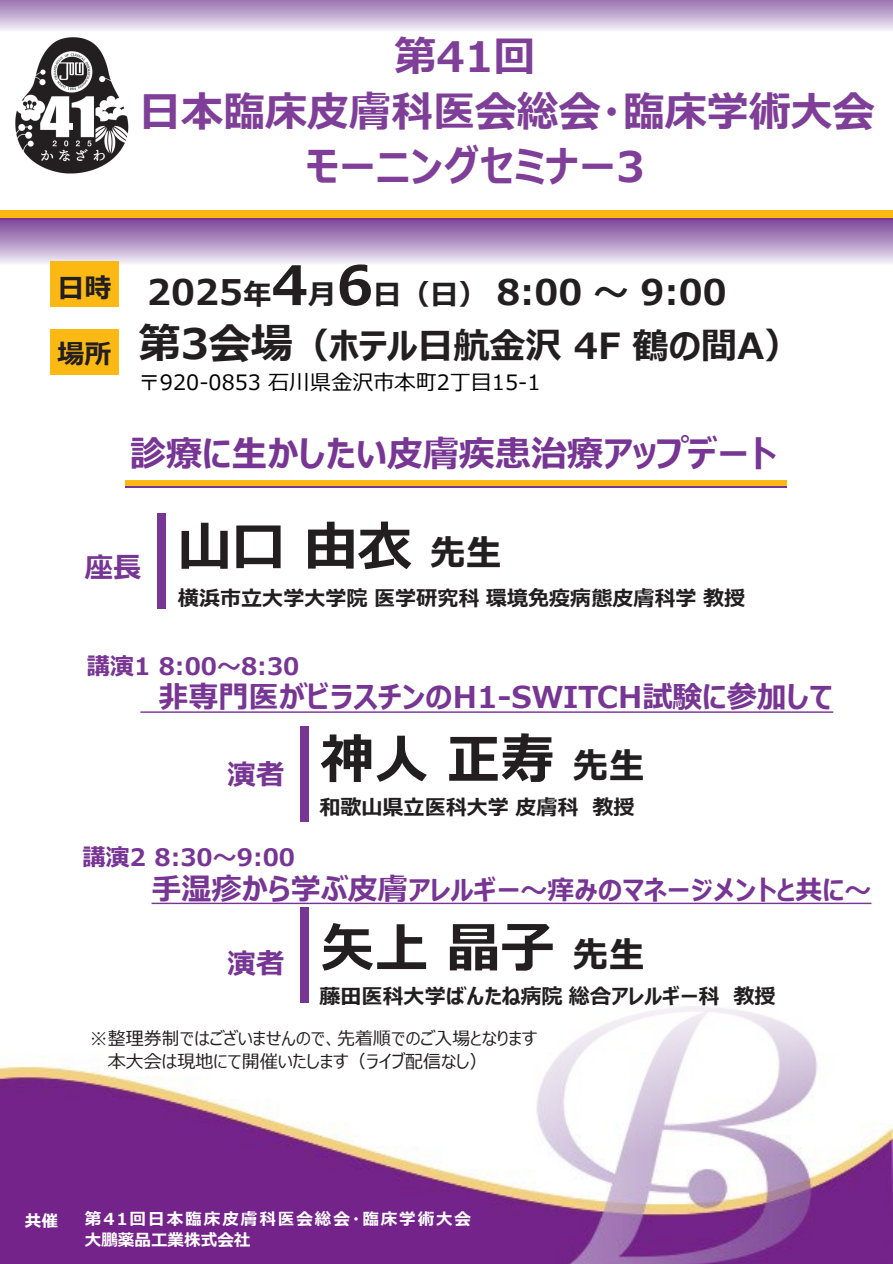
<style>
.page{position:relative;width:893px;height:1264px;background:#fff}
.page>*{position:absolute;margin:0;border:0;box-sizing:border-box;transform-origin:0 0}
.t1{font:700 54px "Meiryo UI";color:#231f20}
.t2{font:700 42px "Meiryo UI";color:#7f3f98}
.t3{font:700 36px "Meiryo UI";color:#773594}
.t4{font:700 36px "Meiryo UI";color:#231f20}
.t5{font:700 35.25px "Meiryo UI";color:#231f20}
.t6{font:700 30px "Meiryo UI";color:#773594}
.t7{font:700 28.5px "Meiryo UI";color:#773594}
.t8{font:700 27px "Meiryo UI";color:#773594}
.t9{font:700 27px "Meiryo UI";color:#231f20}
.t10{font:700 24px "Meiryo UI";color:#773594}
.t11{font:700 21px "Meiryo UI";color:#231f20}
.t12{font:21px "Meiryo UI";color:#000}
.t13{font:18px "Meiryo UI";color:#231f20}
.t14{font:700 16.5px "Meiryo UI";letter-spacing:.11em;color:#fff}
.t15{font:700 16.5px "Meiryo UI";color:#fff}
.s1{font-size:28.5px}
.s2{font-size:54px}
.s3{font-size:42px}
.s4{font-size:36px}
.s5{font-size:30px}
</style>
<div class="page">
<img style="left:0;top:219px;width:892px;height:45px">
<img style="left:0;top:1065px;width:892px;height:198px">
<svg style="left:518px;top:1006px;width:317px;height:147px"></svg>
<div style="left:0;top:211px;width:892px;height:8px;background:#fdb913"></div>
<hr style="left:0;top:218px;width:892px;height:1px;background:#773594">
<div style="left:50px;top:261px;width:69px;height:46px;background:#fdb913"></div>
<div style="left:50px;top:328px;width:69px;height:46px;background:#fdb913"></div>
<div style="left:125px;top:480px;width:661px;height:7px;background:#fdb913"></div>
<hr style="left:125px;top:486px;width:661px;height:2px;background:#773594">
<div style="left:300px;top:726px;width:8px;height:95px;background:#773594"></div>
<div style="left:300px;top:906px;width:8px;height:96px;background:#773594"></div>
<svg style="left:151px;top:902px;width:720px;height:1px"></svg>
<svg style="left:140px;top:711px;width:693px;height:1px"></svg>
<div style="left:157px;top:513px;width:9px;height:96px;background:#773594"></div>
<img style="left:15px;top:38px;width:114px;height:136px">
<p class="t2" style="left:394px;top:27px;width:142px">第41回</p>
<p class="t2" style="left:139px;top:82px;width:737px">日本臨床皮膚科医会総会・臨床学術大会</p>
<p class="t2" style="left:306px;top:137px;width:340px">モーニングセミナー3</p>
<p class="t9" style="left:57px;top:269px;width:55px">日時</p>
<p class="t9" style="left:57px;top:335px;width:55px">場所</p>
<p class="t5" style="left:147px;top:267px;width:581px">2025<span class="s1">年</span><span class="s2">4</span><span class="s1">月</span><span class="s2">6</span><span class="s1">日（日）</span> 8:00 ～ 9:00</p>
<p class="t4" style="left:139px;top:321px;width:662px"><span class="s3">第3会場</span>（ホテル日航金沢 4F 鶴の間A）</p>
<p class="t12" style="left:139px;top:368px;width:403px">〒920-0853 石川県金沢市本町2丁目15-1</p>
<p class="t3" style="left:130px;top:429px;width:647px">診療に生かしたい皮膚疾患治療アップデート</p>
<p class="t7" style="left:85px;top:547px;width:58px">座長</p>
<p class="t1" style="left:178px;top:508px;width:325px">山口由衣<span class="s4">先生</span></p>
<p class="t11" style="left:178px;top:583px;width:569px">横浜市立大学大学院医学研究科環境免疫病態皮膚科学教授</p>
<p class="t10" style="left:86px;top:649px;width:214px">講演1 8:00～8:30</p>
<p class="t6" style="left:158px;top:676px;width:676px">非専門医がビラスチンのH1-SWITCH試験に参加して</p>
<p class="t7" style="left:227px;top:754px;width:58px">演者</p>
<p class="t1" style="left:320px;top:721px;width:325px">神人正寿<span class="s4">先生</span></p>
<p class="t11" style="left:319px;top:792px;width:317px">和歌山県立医科大学皮膚科 教授</p>
<p class="t10" style="left:82px;top:840px;width:214px">講演2 8:30～9:00</p>
<p class="t8" style="left:151px;top:870px;width:721px"><span class="s5">手湿疹から学ぶ皮膚</span>アレルギー～痒みのマネージメントと共に～</p>
<p class="t7" style="left:227px;top:942px;width:58px">演者</p>
<p class="t1" style="left:320px;top:909px;width:325px">矢上晶子<span class="s4">先生</span></p>
<p class="t11" style="left:319px;top:981px;width:457px">藤田医科大学ばんたね病院総合アレルギー科 教授</p>
<p class="t13" style="left:90px;top:1025px;width:449px">※整理券制ではございませんので、先着順でのご入場となります</p>
<p class="t13" style="left:108px;top:1048px;width:381px">本大会は現地にて開催いたします（ライブ配信なし）</p>
<p class="t14" style="left:25px;top:1208px;width:35px">共催</p>
<p class="t14" style="left:85px;top:1206px;width:388px">第41回日本臨床皮膚科医会総会・臨床学術大会</p>
<p class="t15" style="left:85px;top:1228px;width:167px">大鵬薬品工業株式会社</p>
</div>
